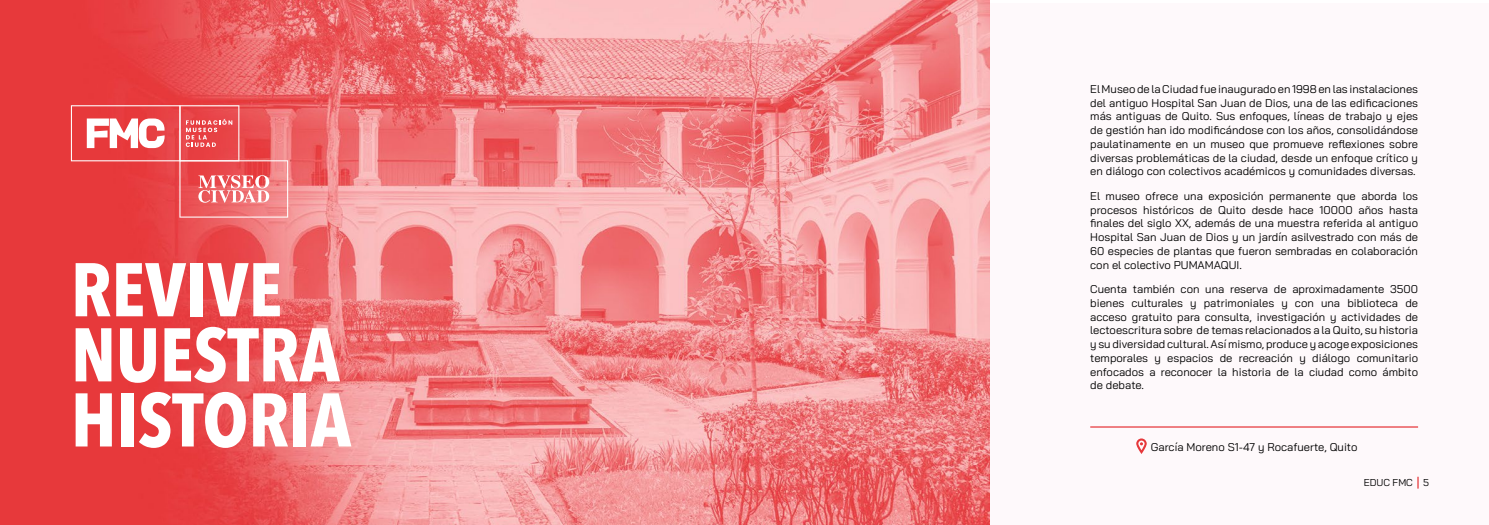
<style>
.page{position:relative;width:1489px;height:525px;background:#fff}
.page>*{position:absolute;margin:0;border:0;box-sizing:border-box;transform-origin:0 0}
.t1{font:700 75px/65px "Avenir Next Condensed";color:#fff}
.t2{font:11.25px/13.8px "Bai Jamjuree";color:#000;text-align:justify}
.t3{font:10px "Bai Jamjuree";color:#000}
</style>
<div class="page">
<div style="left:745px;top:3px;width:743px;height:521px;background:#fef9fb"></div>
<img style="left:0;top:0;width:989px;height:524px">
<svg style="left:71px;top:105px;width:217px;height:112px;background:#eb6264"></svg>
<svg style="left:1136px;top:438px;width:10px;height:16px"></svg>
<hr style="left:1090px;top:426px;width:327px;height:1px;background:#e6383b">
<svg style="left:1417px;top:476px;width:1px;height:12px"></svg>
<h1 class="t1" style="left:71px;top:260px;width:282px">REVIVE<br>NUESTRA<br>HISTORIA</h1>
<p class="t2" style="left:1090px;top:82px;width:329px">El Museo de la Ciudad fue inaugurado en 1998 en las instalaciones del antiguo Hospital San Juan de Dios, una de las edificaciones más antiguas de Quito. Sus enfoques, líneas de trabajo y ejes de gestión han ido modificándose con los años, consolidándose paulatinamente en un museo que promueve reflexiones sobre diversas problemáticas de la ciudad, desde un enfoque crítico y en diálogo con colectivos académicos y comunidades diversas.</p>
<p class="t2" style="left:1090px;top:189px;width:329px">El museo ofrece una exposición permanente que aborda los procesos históricos de Quito desde hace 10000 años hasta finales del siglo XX, además de una muestra referida al antiguo Hospital San Juan de Dios y un jardín asilvestrado con más de 60 especies de plantas que fueron sembradas en colaboración con el colectivo PUMAMAQUI.</p>
<p class="t2" style="left:1090px;top:282px;width:329px">Cuenta también con una reserva de aproximadamente 3500 bienes culturales y patrimoniales y con una biblioteca de acceso gratuito para consulta, investigación y actividades de lectoescritura sobre de temas relacionados a la Quito, su historia y su diversidad cultural. Así mismo, produce y acoge exposiciones temporales y espacios de recreación y diálogo comunitario enfocados a reconocer la historia de la ciudad como ámbito de debate.</p>
<p class="t2" style="left:1150px;top:440px;width:208px">García Moreno S1-47 y Rocafuerte, Quito</p>
<p class="t3" style="left:1363px;top:476px;width:67px">EDUC FMC 5</p>
</div>
